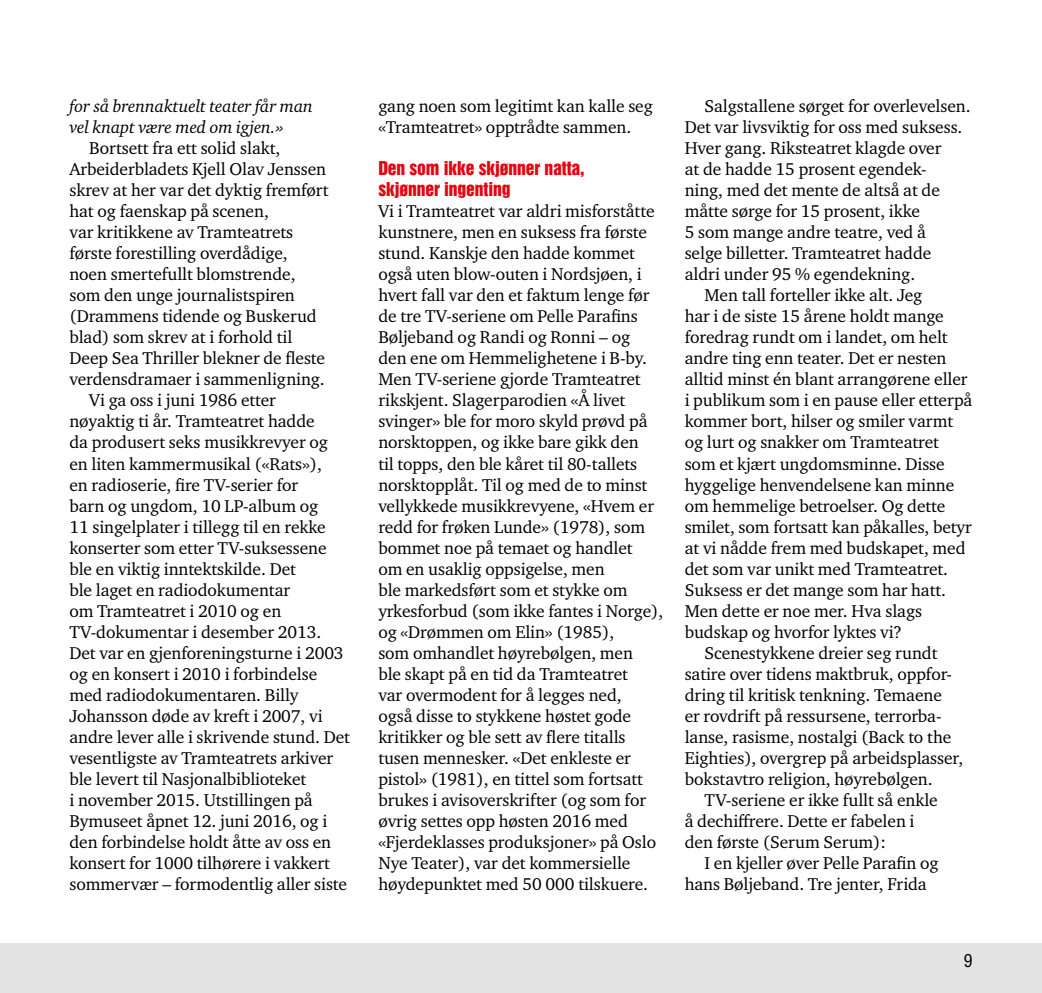
<style>
.page{position:relative;width:1042px;height:993px;background:#fff}
.page>*{position:absolute;margin:0;border:0;box-sizing:border-box;transform-origin:0 0}
.t1{font:17.5px/21px "Charter ITC Pro";letter-spacing:-.005em;color:#000}
.t2{font:italic 17.5px/21px "Charter ITC Pro";letter-spacing:-.005em;color:#000}
.t3{font:17.5px/21px "Helvetica Inserat LT";letter-spacing:-.005em;color:#e30613}
.t4{font:condensed 17.5px "Helvetica LT Std";color:#000}
</style>
<div class="page">
<div style="left:0;top:943px;width:1042px;height:49px;background:#e3e3e3"></div>
<p class="t2" style="left:69px;top:95px;width:245px">for så brennaktuelt teater får man vel knapt være med om igjen.»</p>
<p class="t1" style="left:89px;top:137px;width:193px">Bortsett fra ett solid slakt,</p>
<p class="t1" style="left:69px;top:158px;width:258px">Arbeiderbladets Kjell Olav Jenssen</p>
<p class="t1" style="left:69px;top:179px;width:261px">skrev at her var det dyktig fremført</p>
<p class="t1" style="left:69px;top:200px;width:201px">hat og faenskap på scenen,</p>
<p class="t1" style="left:69px;top:221px;width:225px">var kritikkene av Tramteatrets</p>
<p class="t1" style="left:69px;top:242px;width:220px">første forestilling overdådige,</p>
<p class="t1" style="left:69px;top:263px;width:228px">noen smertefullt blomstrende,</p>
<p class="t1" style="left:69px;top:284px;width:227px">som den unge journalistspiren</p>
<p class="t1" style="left:69px;top:305px;width:249px">(Drammens tidende og Buskerud</p>
<p class="t1" style="left:69px;top:326px;width:224px">blad) som skrev at i forhold til</p>
<p class="t1" style="left:69px;top:347px;width:257px">Deep Sea Thriller blekner de fleste</p>
<p class="t1" style="left:69px;top:368px;width:257px">verdensdramaer i sammenligning.</p>
<p class="t1" style="left:89px;top:389px;width:188px">Vi ga oss i juni 1986 etter</p>
<p class="t1" style="left:69px;top:410px;width:247px">nøyaktig ti år. Tramteatret hadde</p>
<p class="t1" style="left:69px;top:431px;width:260px">da produsert seks musikkrevyer og</p>
<p class="t1" style="left:69px;top:452px;width:254px">en liten kammermusikal («Rats»),</p>
<p class="t1" style="left:69px;top:473px;width:230px">en radioserie, fire TV-serier for</p>
<p class="t1" style="left:69px;top:494px;width:250px">barn og ungdom, 10 LP-album og</p>
<p class="t1" style="left:69px;top:515px;width:258px">11 singelplater i tillegg til en rekke</p>
<p class="t1" style="left:69px;top:536px;width:259px">konserter som etter TV-suksessene</p>
<p class="t1" style="left:69px;top:557px;width:228px">ble en viktig inntektskilde. Det</p>
<p class="t1" style="left:69px;top:578px;width:222px">ble laget en radiodokumentar</p>
<p class="t1" style="left:69px;top:599px;width:213px">om Tramteatret i 2010 og en</p>
<p class="t1" style="left:69px;top:620px;width:253px">TV-dokumentar i desember 2013.</p>
<p class="t1" style="left:69px;top:641px;width:276px">Det var en gjenforeningsturne i 2003</p>
<p class="t1" style="left:69px;top:662px;width:249px">og en konsert i 2010 i forbindelse</p>
<p class="t1" style="left:69px;top:683px;width:230px">med radiodokumentaren. Billy</p>
<p class="t1" style="left:69px;top:704px;width:255px">Johansson døde av kreft i 2007, vi</p>
<p class="t1" style="left:69px;top:725px;width:282px">andre lever alle i skrivende stund. Det</p>
<p class="t1" style="left:69px;top:746px;width:265px">vesentligste av Tramteatrets arkiver</p>
<p class="t1" style="left:69px;top:767px;width:238px">ble levert til Nasjonalbiblioteket</p>
<p class="t1" style="left:69px;top:788px;width:245px">i november 2015. Utstillingen på</p>
<p class="t1" style="left:69px;top:809px;width:259px">Bymuseet åpnet 12. juni 2016, og i</p>
<p class="t1" style="left:69px;top:830px;width:263px">den forbindelse holdt åtte av oss en</p>
<p class="t1" style="left:69px;top:851px;width:262px">konsert for 1000 tilhørere i vakkert</p>
<p class="t1" style="left:69px;top:872px;width:279px">sommervær – formodentlig aller siste</p>
<p class="t1" style="left:378px;top:95px;width:276px">gang noen som legitimt kan kalle seg «Tramteatret» opptrådte sammen.</p>
<p class="t3" style="left:378px;top:158px;width:208px">Den som ikke skjønner natta, skjønner ingenting</p>
<p class="t1" style="left:378px;top:200px;width:286px">Vi i Tramteatret var aldri misforståtte kunstnere, men en suksess fra første stund. Kanskje den hadde kommet også uten blow-outen i Nordsjøen, i hvert fall var den et faktum lenge før de tre TV-seriene om Pelle Parafins Bøljeband og Randi og Ronni – og<br>den ene om Hemmelighetene i B-by.<br>Men TV-seriene gjorde Tramteatret rikskjent. Slagerparodien «Å livet svinger» ble for moro skyld prøvd på norsktoppen, og ikke bare gikk den<br>til topps, den ble kåret til 80-tallets norsktopplåt. Til og med de to minst vellykkede musikkrevyene, «Hvem er redd for frøken Lunde» (1978), som bommet noe på temaet og handlet<br>om en usaklig oppsigelse, men<br>ble markedsført som et stykke om yrkesforbud (som ikke fantes i Norge), og «Drømmen om Elin» (1985),<br>som omhandlet høyrebølgen, men<br>ble skapt på en tid da Tramteatret<br>var overmodent for å legges ned,<br>også disse to stykkene høstet gode kritikker og ble sett av flere titalls tusen mennesker. «Det enkleste er pistol» (1981), en tittel som fortsatt brukes i avisoverskrifter (og som for øvrig settes opp høsten 2016 med «Fjerdeklasses produksjoner» på Oslo Nye Teater), var det kommersielle høydepunktet med 50 000 tilskuere.</p>
<p class="t1" style="left:704px;top:95px;width:267px">Salgstallene sørget for overlevelsen.</p>
<p class="t1" style="left:685px;top:116px;width:279px">Det var livsviktig for oss med suksess.</p>
<p class="t1" style="left:685px;top:137px;width:258px">Hver gang. Riksteatret klagde over</p>
<p class="t1" style="left:685px;top:158px;width:243px">at de hadde 15 prosent egendek-</p>
<p class="t1" style="left:685px;top:179px;width:257px">ning, med det mente de altså at de</p>
<p class="t1" style="left:685px;top:200px;width:237px">måtte sørge for 15 prosent, ikke</p>
<p class="t1" style="left:685px;top:221px;width:243px">5 som mange andre teatre, ved å</p>
<p class="t1" style="left:685px;top:242px;width:248px">selge billetter. Tramteatret hadde</p>
<p class="t1" style="left:685px;top:263px;width:232px">aldri under 95 % egendekning.</p>
<p class="t1" style="left:704px;top:284px;width:219px">Men tall forteller ikke alt. Jeg</p>
<p class="t1" style="left:685px;top:305px;width:261px">har i de siste 15 årene holdt mange</p>
<p class="t1" style="left:685px;top:326px;width:264px">foredrag rundt om i landet, om helt</p>
<p class="t1" style="left:685px;top:347px;width:263px">andre ting enn teater. Det er nesten</p>
<p class="t1" style="left:685px;top:368px;width:284px">alltid minst én blant arrangørene eller</p>
<p class="t1" style="left:685px;top:389px;width:289px">i publikum som i en pause eller etterpå</p>
<p class="t1" style="left:685px;top:410px;width:270px">kommer bort, hilser og smiler varmt</p>
<p class="t1" style="left:685px;top:431px;width:256px">og lurt og snakker om Tramteatret</p>
<p class="t1" style="left:685px;top:452px;width:262px">som et kjært ungdomsminne. Disse</p>
<p class="t1" style="left:685px;top:473px;width:271px">hyggelige henvendelsene kan minne</p>
<p class="t1" style="left:685px;top:494px;width:262px">om hemmelige betroelser. Og dette</p>
<p class="t1" style="left:685px;top:515px;width:289px">smilet, som fortsatt kan påkalles, betyr</p>
<p class="t1" style="left:685px;top:536px;width:282px">at vi nådde frem med budskapet, med</p>
<p class="t1" style="left:685px;top:557px;width:265px">det som var unikt med Tramteatret.</p>
<p class="t1" style="left:685px;top:578px;width:263px">Suksess er det mange som har hatt.</p>
<p class="t1" style="left:685px;top:599px;width:239px">Men dette er noe mer. Hva slags</p>
<p class="t1" style="left:685px;top:620px;width:219px">budskap og hvorfor lyktes vi?</p>
<p class="t1" style="left:704px;top:641px;width:234px">Scenestykkene dreier seg rundt</p>
<p class="t1" style="left:685px;top:662px;width:269px">satire over tidens maktbruk, oppfor-</p>
<p class="t1" style="left:685px;top:683px;width:259px">dring til kritisk tenkning. Temaene</p>
<p class="t1" style="left:685px;top:704px;width:258px">er rovdrift på ressursene, terrorba-</p>
<p class="t1" style="left:685px;top:725px;width:268px">lanse, rasisme, nostalgi (Back to the</p>
<p class="t1" style="left:685px;top:746px;width:280px">Eighties), overgrep på arbeidsplasser,</p>
<p class="t1" style="left:685px;top:767px;width:249px">bokstavtro religion, høyrebølgen.</p>
<p class="t1" style="left:704px;top:788px;width:235px">TV-seriene er ikke fullt så enkle</p>
<p class="t1" style="left:685px;top:809px;width:231px">å dechiffrere. Dette er fabelen i</p>
<p class="t1" style="left:685px;top:830px;width:203px">den første (Serum Serum):</p>
<p class="t1" style="left:704px;top:851px;width:235px">I en kjeller øver Pelle Parafin og</p>
<p class="t1" style="left:685px;top:872px;width:244px">hans Bøljeband. Tre jenter, Frida</p>
<p class="t4" style="left:964px;top:949px;width:10px">9</p>
</div>
